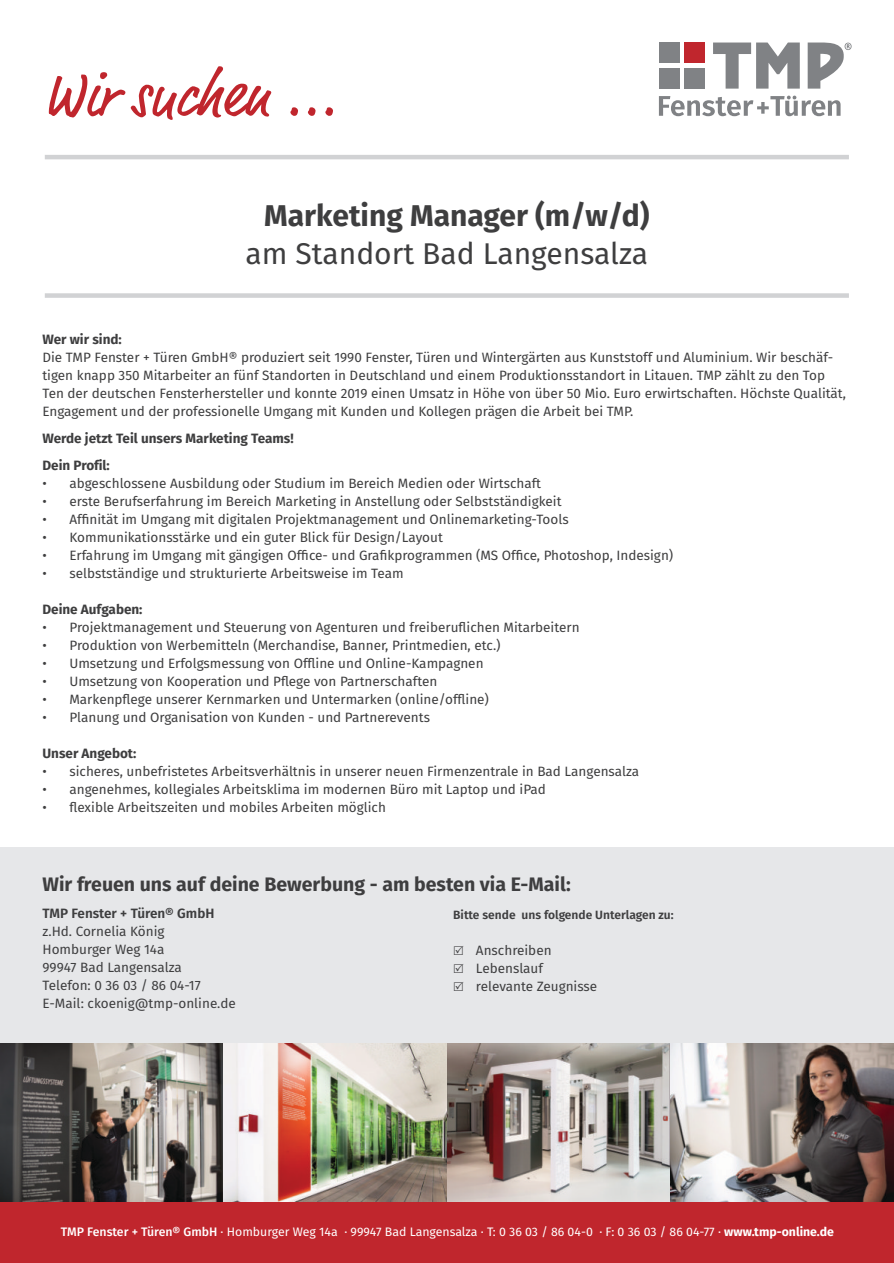
<style>
.page{position:relative;width:894px;height:1263px;background:#fff}
.page>*{position:absolute;margin:0;border:0;box-sizing:border-box;transform-origin:0 0}
.t1{font:61.5px "Market Pro";color:#c0262d}
.t2{font:30px "Fira Sans";color:#3e3e3f}
.t3{font:700 30px "Fira Sans";color:#3e3e3f}
.t4{font:700 19.5px "Fira Sans";color:#3e3e3f}
.t5{font:13.5px/18px "Fira Sans";color:#3e3e3f}
.t6{font:700 13.5px/27px "Fira Sans";color:#3e3e3f}
.t7{font:600 13.5px "Fira Sans";color:#3e3e3f}
.t8{font:12.3px "Fira Sans";color:#fff}
.t9{font:600 12px "Fira Sans";color:#3e3e3f}
.s1{font-weight:500}
.s2{font-weight:700}
</style>
<div class="page">
<div style="left:0;top:847px;width:893px;height:196px;background:#e6e7e9"></div>
<div style="left:0;top:1201px;width:893px;height:62px;background:#c0262d"></div>
<hr style="left:45px;top:155px;width:803px;height:4px;background:#d1d2d4">
<div style="left:45px;top:293px;width:803px;height:5px;background:#d1d2d4"></div>
<img style="left:0;top:1043px;width:893px;height:158px">
<div style="left:658px;top:43px;width:21px;height:20px;background:#808285"></div>
<svg style="left:713px;top:43px;width:86px;height:46px"></svg>
<svg style="left:807px;top:43px;width:44px;height:46px"></svg>
<div style="left:658px;top:68px;width:21px;height:21px;background:#808285"></div>
<div style="left:683px;top:43px;width:21px;height:20px;background:#c0262d"></div>
<div style="left:683px;top:68px;width:21px;height:21px;background:#808285"></div>
<svg style="left:658px;top:96px;width:182px;height:20px"></svg>
<h1 class="t1" style="left:43px;top:66px;width:296px">Wir suchen ...</h1>
<h2 class="t3" style="left:264px;top:198px;width:387px">Marketing Manager (m/w/d)</h2>
<h2 class="t2" style="left:245px;top:236px;width:404px">am Standort Bad Langensalza</h2>
<p class="t6" style="left:42px;top:326px;width:81px">Wer wir sind:</p>
<p class="t5" style="left:42px;top:348px;width:804px">Die TMP Fenster + Türen GmbH® produziert seit 1990 Fenster, Türen und Wintergärten aus Kunststoff und Aluminium. Wir beschäf&shy;tigen knapp 350 Mitarbeiter an fünf Standorten in Deutschland und einem Produktionsstandort in Litauen. TMP zählt zu den Top Ten der deutschen Fensterhersteller und konnte 2019 einen Umsatz in Höhe von über 50 Mio. Euro erwirtschaften. Höchste Qualität, Engagement und der professionelle Umgang mit Kunden und Kollegen prägen die Arbeit bei TMP.</p>
<p class="t6" style="left:42px;top:425px;width:253px">Werde jetzt Teil unsers Marketing Teams!<br>Dein Profil:</p>
<p class="t5" style="left:42px;top:474px;width:500px">• abgeschlossene Ausbildung oder Studium im Bereich Medien oder Wirtschaft</p>
<p class="t5" style="left:42px;top:492px;width:520px">• erste Berufserfahrung im Bereich Marketing in Anstellung oder Selbstständigkeit</p>
<p class="t5" style="left:42px;top:510px;width:527px">• Affinität im Umgang mit digitalen Projektmanagement und Onlinemarketing-Tools</p>
<p class="t5" style="left:42px;top:528px;width:402px">• Kommunikationsstärke und ein guter Blick für Design/Layout</p>
<p class="t5" style="left:42px;top:546px;width:632px">• Erfahrung im Umgang mit gängigen Office- und Grafikprogrammen (MS Office, Photoshop, Indesign)</p>
<p class="t5" style="left:42px;top:564px;width:362px">• selbstständige und strukturierte Arbeitsweise im Team</p>
<p class="t6" style="left:42px;top:596px;width:102px">Deine Aufgaben:</p>
<p class="t5" style="left:42px;top:618px;width:538px">• Projektmanagement und Steuerung von Agenturen und freiberuflichen Mitarbeitern</p>
<p class="t5" style="left:42px;top:636px;width:459px">• Produktion von Werbemitteln (Merchandise, Banner, Printmedien, etc.)</p>
<p class="t5" style="left:42px;top:654px;width:442px">• Umsetzung und Erfolgsmessung von Offline und Online-Kampagnen</p>
<p class="t5" style="left:42px;top:672px;width:396px">• Umsetzung von Kooperation und Pflege von Partnerschaften</p>
<p class="t5" style="left:42px;top:690px;width:448px">• Markenpflege unserer Kernmarken und Untermarken (online/offline)</p>
<p class="t5" style="left:42px;top:708px;width:389px">• Planung und Organisation von Kunden - und Partnerevents</p>
<p class="t6" style="left:42px;top:740px;width:96px">Unser Angebot:</p>
<p class="t5" style="left:42px;top:762px;width:598px">• sicheres, unbefristetes Arbeitsverhältnis in unserer neuen Firmenzentrale in Bad Langensalza</p>
<p class="t5" style="left:42px;top:780px;width:505px">• angenehmes, kollegiales Arbeitsklima im modernen Büro mit Laptop und iPad</p>
<p class="t5" style="left:42px;top:798px;width:345px">• flexible Arbeitszeiten und mobiles Arbeiten möglich</p>
<h3 class="t4" style="left:43px;top:872px;width:529px">Wir freuen uns auf deine Bewerbung - am besten via E-Mail:</h3>
<p class="t7" style="left:43px;top:905px;width:173px">TMP Fenster + Türen® GmbH</p>
<p class="t5" style="left:43px;top:922px;width:195px">z.Hd. Cornelia König<br>Homburger Weg 14a<br>99947 Bad Langensalza<br>Telefon: 0 36 03 / 86 04-17<br>E-Mail: ckoenig@tmp-online.de</p>
<p class="t9" style="left:453px;top:908px;width:222px">Bitte sende uns folgende Unterlagen zu:</p>
<p class="t5" style="left:453px;top:941px;width:100px">☑ Anschreiben</p>
<p class="t5" style="left:453px;top:959px;width:91px">☑ Lebenslauf</p>
<p class="t5" style="left:453px;top:977px;width:145px">☑ relevante Zeugnisse</p>
<p class="t8" style="left:61px;top:1225px;width:774px"><span class="s1">TMP Fenster + Türen® GmbH</span> · Homburger Weg 14a · 99947 Bad Langensalza · T: 0 36 03 / 86 04-0 · F: 0 36 03 / 86 04-77 · <span class="s2">www.tmp-online.de</span></p>
</div>
